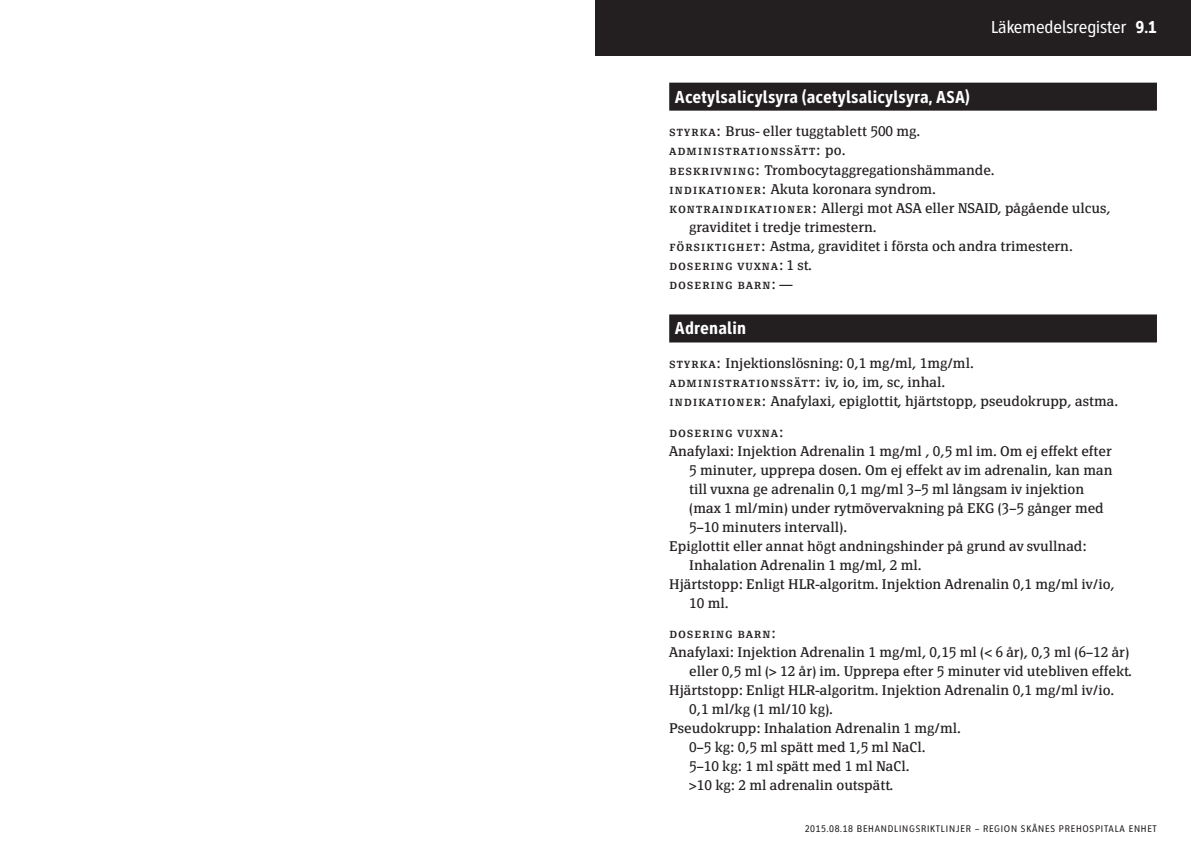
<style>
.page{position:relative;width:1191px;height:851px;background:#fff}
.page>*{position:absolute;margin:0;border:0;box-sizing:border-box;transform-origin:0 0}
.Mellanrubrik_1_utan{font:700 18px "Clearview Text Comp";letter-spacing:.01em;color:#fff}
.Sidhuvud{font:18px "Clearview Text Cond";color:#fff}
.Brödtext_hängande{font:13.8px/19px "Page Serif TF";color:#231f20}
.Brödtext_startord{font:13.8px/19px "Page Serif TF";color:#231f20}
.Brödtext_startord-2{font:13.8px "Page Serif Regular SC";letter-spacing:.05em;color:#231f20}
.Brödtext_utan_avstån{font:13.8px "Page Serif Regular SC";letter-spacing:.05em;color:#231f20}
.t1{font:10px "Clearview Text Cond";letter-spacing:.075em;color:#231f20}
.s1{font-family:"Clearview Text Comp";font-weight:700}
.s2{font-family:"Page Serif Regular SC"}
.s3{font-family:"Page Serif TF"}
</style>
<div class="page">
<div style="left:595px;top:0;width:596px;height:56px;background:#231f20"></div>
<div style="left:669px;top:83px;width:488px;height:28px;background:#231f20"></div>
<div style="left:669px;top:314px;width:488px;height:28px;background:#231f20"></div>
<p class="Sidhuvud" style="left:991px;top:17px;width:167px">Läkemedelsregister <span class="s1">9.1</span></p>
<p class="Mellanrubrik_1_utan" style="left:675px;top:86px;width:296px">Acetylsalicylsyra (acetylsalicylsyra, ASA)</p>
<p class="Brödtext_startord" style="left:669px;top:122px;width:253px"><span class="s2">styrka:</span> Brus- eller tuggtablett 500 mg.</p>
<p class="Brödtext_startord-2" style="left:669px;top:142px;width:178px">administrationssätt: <span class="s3">po.</span></p>
<p class="Brödtext_startord" style="left:669px;top:160px;width:327px"><span class="s2">beskrivning:</span> Trombocytaggregationshämmande.</p>
<p class="Brödtext_startord" style="left:669px;top:179px;width:268px"><span class="s2">indikationer:</span> Akuta koronara syndrom.</p>
<p class="Brödtext_startord" style="left:689px;top:198px;width:423px;text-indent:-20px"><span class="s2">kontraindikationer:</span> Allergi mot ASA eller NSAID, pågående ulcus, graviditet i tredje trimestern.</p>
<p class="Brödtext_startord" style="left:669px;top:236px;width:405px"><span class="s2">försiktighet:</span> Astma, graviditet i första och andra trimestern.</p>
<p class="Brödtext_startord-2" style="left:669px;top:256px;width:144px">dosering vuxna<span class="s3">: 1 st.</span></p>
<p class="Brödtext_startord-2" style="left:669px;top:275px;width:125px">dosering barn<span class="s3">: —</span></p>
<p class="Mellanrubrik_1_utan" style="left:675px;top:318px;width:73px">Adrenalin</p>
<p class="Brödtext_startord" style="left:669px;top:354px;width:306px"><span class="s2">styrka:</span> Injektionslösning: 0,1 mg/ml, 1mg/ml.</p>
<p class="Brödtext_startord-2" style="left:669px;top:374px;width:277px">administrationssätt: <span class="s3">iv, io, im, sc, inhal.</span></p>
<p class="Brödtext_startord" style="left:669px;top:392px;width:450px"><span class="s2">indikationer:</span> Anafylaxi, epiglottit, hjärtstopp, pseudokrupp, astma.</p>
<p class="Brödtext_utan_avstån" style="left:669px;top:423px;width:116px">dosering vuxna:</p>
<p class="Brödtext_hängande" style="left:689px;top:441px;width:425px;text-indent:-20px">Anafylaxi: Injektion Adrenalin 1 mg/ml , 0,5 ml im. Om ej effekt efter 5 minuter, upprepa dosen. Om ej effekt av im adrenalin, kan man till vuxna ge adrenalin 0,1 mg/ml 3–5 ml långsam iv injektion (max 1 ml/min) under rytmövervakning på EKG (3–5 gånger med 5–10 minuters intervall).</p>
<p class="Brödtext_hängande" style="left:689px;top:536px;width:399px;text-indent:-20px">Epiglottit eller annat högt andningshinder på grund av svullnad:<br>Inhalation Adrenalin 1 mg/ml, 2 ml.</p>
<p class="Brödtext_hängande" style="left:689px;top:574px;width:427px;text-indent:-20px">Hjärtstopp: Enligt HLR-algoritm. Injektion Adrenalin 0,1 mg/ml iv/io,<br>10 ml.</p>
<p class="Brödtext_utan_avstån" style="left:669px;top:625px;width:108px">dosering barn:</p>
<p class="Brödtext_hängande" style="left:669px;top:642px;width:464px;text-align:right">Anafylaxi: Injektion Adrenalin 1 mg/ml, 0,15 ml (&lt; 6 år), 0,3 ml (6–12 år) eller 0,5 ml (&gt; 12 år) im. Upprepa efter 5 minuter vid utebliven effekt.</p>
<p class="Brödtext_hängande" style="left:689px;top:680px;width:426px;text-indent:-20px">Hjärtstopp: Enligt HLR-algoritm. Injektion Adrenalin 0,1 mg/ml iv/io.<br>0,1 ml/kg (1 ml/10 kg).</p>
<p class="Brödtext_hängande" style="left:689px;top:718px;width:273px;text-indent:-20px">Pseudokrupp: Inhalation Adrenalin 1 mg/ml.<br>0–5 kg: 0,5 ml spätt med 1,5 ml NaCl.<br>5–10 kg: 1 ml spätt med 1 ml NaCl.<br>&gt;10 kg: 2 ml adrenalin outspätt.</p>
<p class="t1" style="left:804px;top:823px;width:354px">2015.08.18 BEHANDLINGSRIKTLINJER – REGION SKÅNES PREHOSPITALA ENHET</p>
</div>
